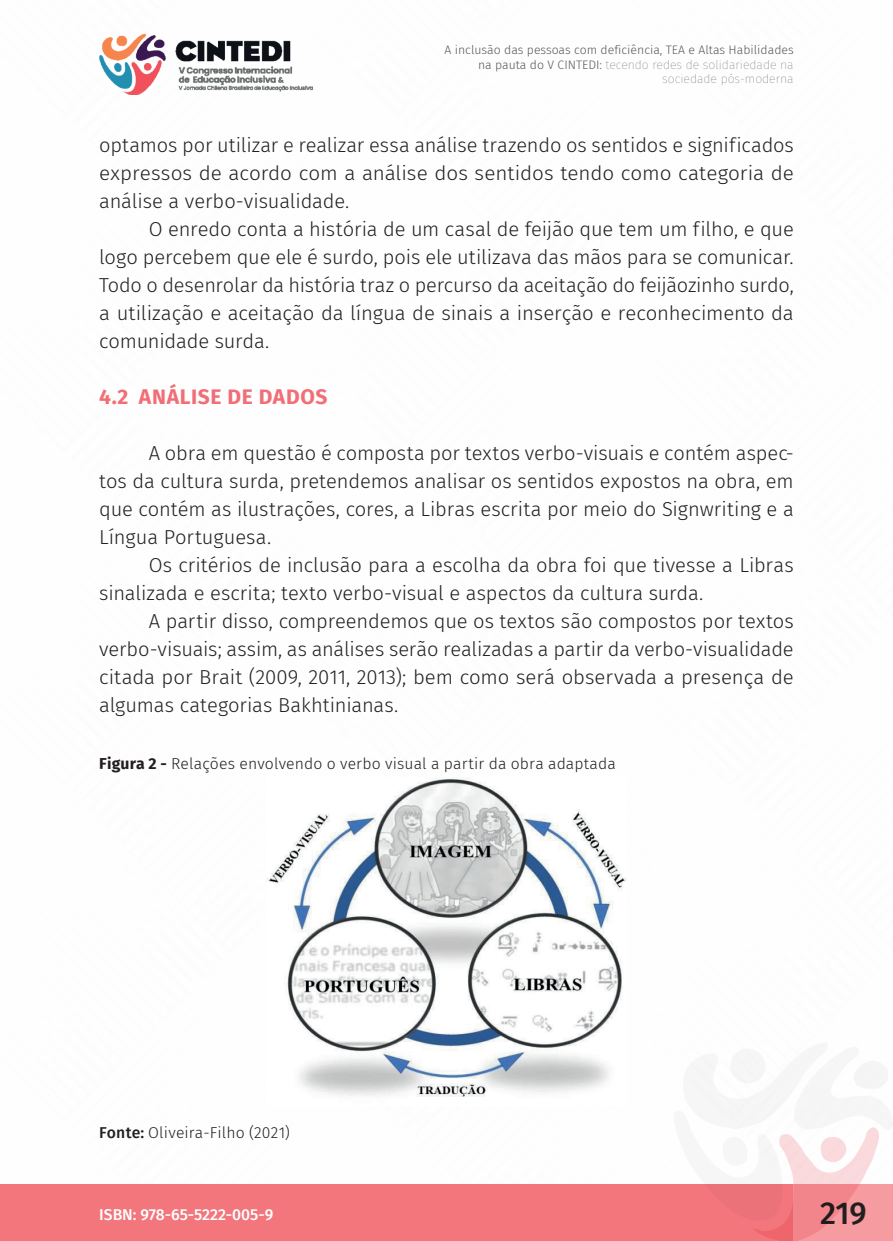
<style>
.page{position:relative;width:893px;height:1241px;background:#fff}
.page>*{position:absolute;margin:0;border:0;box-sizing:border-box;transform-origin:0 0}
.t1{font:500 31.5px "Fira Sans";color:#231f20}
._14_SUBTÍTULO_2{font:700 21px "Fira Sans";letter-spacing:.03em;color:#f16e76}
._6_CORPO{font:300 20.12px/28px "Fira Sans";letter-spacing:-.005em;color:#231f20;text-align:justify}
._9_LEGENDAS{font:300 15.75px "Fira Sans";letter-spacing:.005em;color:#231f20}
._10_FONTES{font:300 15.75px "Fira Sans";letter-spacing:.01em;color:#231f20}
.t2{font:500 15.75px "Fira Sans";color:#fff}
.t3{font:300 12.25px/14.7px "Fira Sans";color:#57585a;text-align:right}
.s1{font-weight:100}
.s2{font-weight:700}
.s3{font-weight:500}
</style>
<div class="page">
<div style="left:0;top:1184px;width:794px;height:56px;background:#f2767c"></div>
<img style="left:99px;top:33px;width:214px;height:61px">
<svg style="left:688px;top:1049px;width:205px;height:191px"></svg>
<img style="left:267px;top:778px;width:359px;height:319px">
<p class="t3" style="left:444px;top:42px;width:351px">A inclusão das pessoas com deficiência, TEA e Altas Habilidades na pauta do V CINTEDI: <span class="s1">tecendo redes de solidariedade na sociedade pós-moderna</span></p>
<p class="_6_CORPO" style="left:99px;top:131px;width:696px">optamos por utilizar e realizar essa análise trazendo os sentidos e significados expressos de acordo com a análise dos sentidos tendo como categoria de análise a verbo-visualidade.</p>
<p class="_6_CORPO" style="left:99px;top:215px;width:696px;text-indent:50px">O enredo conta a história de um casal de feijão que tem um filho, e que logo percebem que ele é surdo, pois ele utilizava das mãos para se comunicar.<br>Todo o desenrolar da história traz o percurso da aceitação do feijãozinho surdo, a utilização e aceitação da língua de sinais a inserção e reconhecimento da comunidade surda.</p>
<p class="_14_SUBTÍTULO_2" style="left:99px;top:379px;width:230px">4.2 ANÁLISE DE DADOS</p>
<p class="_6_CORPO" style="left:99px;top:439px;width:696px;text-indent:50px">A obra em questão é composta por textos verbo-visuais e contém aspec&shy;tos da cultura surda, pretendemos analisar os sentidos expostos na obra, em que contém as ilustrações, cores, a Libras escrita por meio do Signwriting e a Língua Portuguesa.</p>
<p class="_6_CORPO" style="left:99px;top:551px;width:696px;text-indent:50px">Os critérios de inclusão para a escolha da obra foi que tivesse a Libras sinalizada e escrita; texto verbo-visual e aspectos da cultura surda.</p>
<p class="_6_CORPO" style="left:99px;top:607px;width:696px;text-indent:50px">A partir disso, compreendemos que os textos são compostos por textos verbo-visuais; assim, as análises serão realizadas a partir da verbo-visualidade citada por Brait (2009, 2011, 2013); bem como será observada a presença de algumas categorias Bakhtinianas.</p>
<p class="_9_LEGENDAS" style="left:99px;top:751px;width:518px"><span class="s2">Figura 2 -</span> Relações envolvendo o verbo visual a partir da obra adaptada</p>
<p class="_10_FONTES" style="left:99px;top:1121px;width:192px"><span class="s3">Fonte:</span> Oliveira-Filho (2021)</p>
<p class="t2" style="left:99px;top:1201px;width:176px">ISBN: 978-65-5222-005-9</p>
<h1 class="t1" style="left:820px;top:1187px;width:48px">219</h1>
</div>
